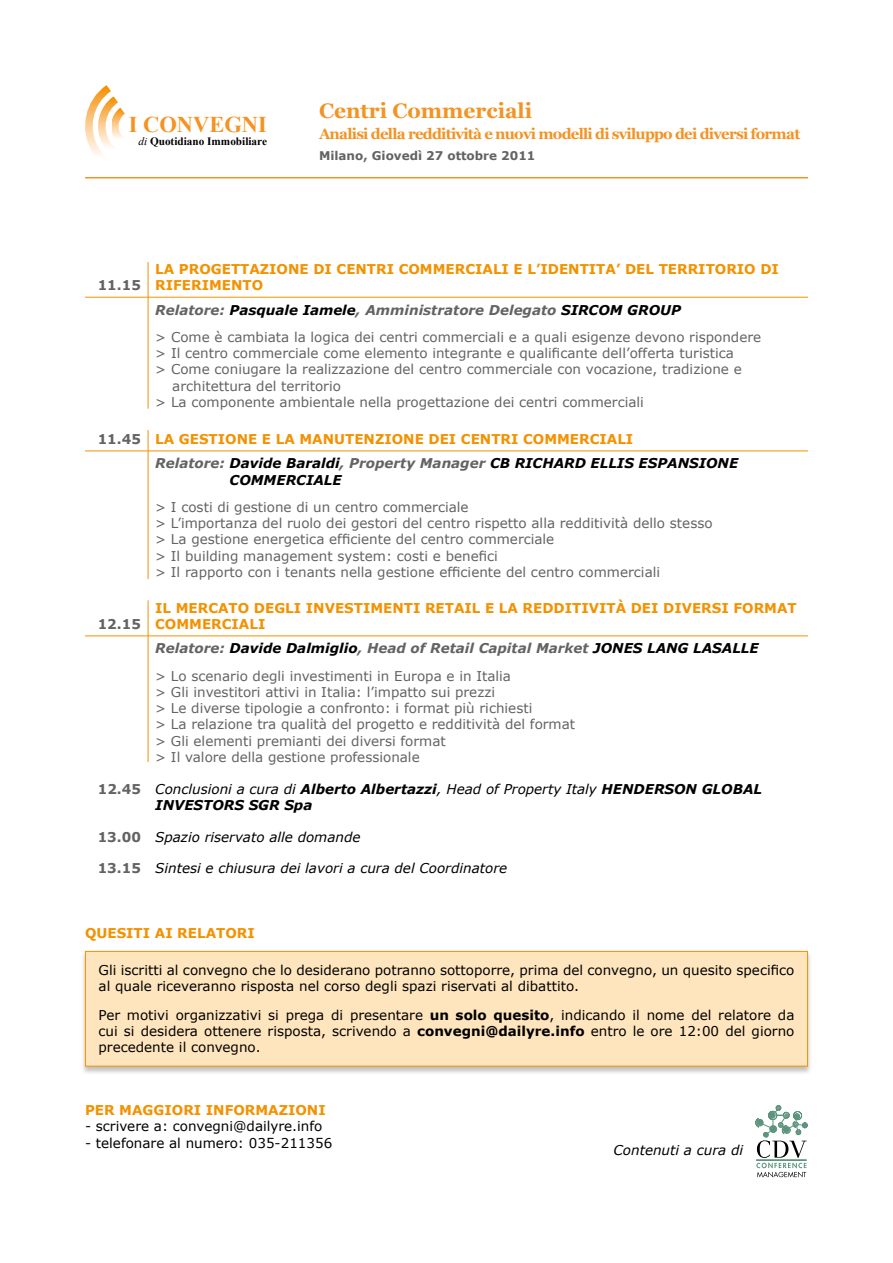
<style>
.page{position:relative;width:893px;height:1263px;background:#fff}
.page>*{position:absolute;margin:0;border:0;box-sizing:border-box;transform-origin:0 0}
.t1{font:700 22.5px "Times New Roman";color:#f39323}
.t2{font:700 21px "Georgia";color:#f39323}
.t3{font:700 15px "Georgia";letter-spacing:-.05em;color:#f39323}
.t4{font:13.5px/16.2px "Verdana";color:#646363}
.t5{font:13.5px/16.2px "Verdana";color:#000}
.t6{font:700 13.5px/16.2px "Verdana";color:#f39200}
.t7{font:italic 13.5px "Verdana";color:#000}
.t8{font:italic 700 13.5px/16.2px "Verdana";color:#000}
.t9{font:700 13.5px "Verdana";color:#646363}
.t10{font:700 12px "Verdana";color:#646363}
.t11{font:700 11.25px "Times New Roman";color:#000}
.s1{font-weight:400;font-style:italic}
.s2{font-weight:700;font-style:italic}
.s3{font-weight:700;font-style:italic;color:#000}
.s4{color:#646363}
.s5{font-style:italic;color:#646363}
.s6{font-style:italic;color:#000}
.s7{font-weight:400}
.s8{font-weight:700;font-style:normal;color:#646363}
.s9{font-weight:700}
</style>
<div class="page">
<hr style="left:148px;top:262px;width:1px;height:147px;background:#f39200">
<hr style="left:85px;top:297px;width:723px;height:1px;background:#f39200">
<hr style="left:148px;top:600px;width:1px;height:162px;background:#f39200">
<hr style="left:85px;top:635px;width:723px;height:1px;background:#f39200">
<hr style="left:148px;top:430px;width:1px;height:149px;background:#f39200">
<hr style="left:85px;top:450px;width:723px;height:1px;background:#f39200">
<svg style="left:755px;top:1105px;width:53px;height:72px"></svg>
<div style="left:80px;top:950px;width:732px;height:125px;background:#000;opacity:.25"></div>
<div style="left:85px;top:951px;width:722px;height:115px;background:#fee5be"></div>
<div style="left:85px;top:951px;width:723px;height:115px;border:1px solid #f39200"></div>
<hr style="left:85px;top:177px;width:723px;height:1px;background:#f39323">
<svg style="left:85px;top:85px;width:81px;height:94px"></svg>
<h1 class="t1" style="left:129px;top:109px;width:140px">I CONVEGNI</h1>
<p class="t11" style="left:138px;top:134px;width:130px"><span class="s1">di</span> Quotidiano Immobiliare</p>
<h2 class="t2" style="left:319px;top:97px;width:215px">Centri Commerciali</h2>
<p class="t3" style="left:319px;top:124px;width:483px">Analisi della redditività e nuovi modelli di sviluppo dei diversi format</p>
<p class="t10" style="left:319px;top:147px;width:218px">Milano, Giovedì 27 ottobre 2011</p>
<p class="t9" style="left:98px;top:276px;width:45px">11.15</p>
<p class="t6" style="left:155px;top:261px;width:625px">LA PROGETTAZIONE DI CENTRI COMMERCIALI E L’IDENTITA’ DEL TERRITORIO DI<br>RIFERIMENTO</p>
<p class="t4" style="left:155px;top:296px;width:607px;line-height:27.3px"><span class="s2">Relatore:</span> <span class="s3">Pasquale Iamele</span><span class="s2">, Amministratore Delegato</span> <span class="s3">SIRCOM GROUP<br></span>&gt; Come è cambiata la logica dei centri commerciali e a quali esigenze devono rispondere</p>
<p class="t4" style="left:155px;top:345px;width:580px">&gt; Il centro commerciale come elemento integrante e qualificante dell’offerta turistica</p>
<p class="t4" style="left:155px;top:361px;width:588px">&gt; Come coniugare la realizzazione del centro commerciale con vocazione, tradizione e</p>
<p class="t4" style="left:172px;top:377px;width:170px">architettura del territorio</p>
<p class="t4" style="left:155px;top:394px;width:490px">&gt; La componente ambientale nella progettazione dei centri commerciali</p>
<p class="t6" style="left:155px;top:426px;width:584px;line-height:24.6px;text-indent:-58px"><span class="s4">11.45</span> LA GESTIONE E LA MANUTENZIONE DEI CENTRI COMMERCIALI<br><span class="s5">Relatore:</span> <span class="s6">Davide Baraldi</span><span class="s5">, Property Manager</span> <span class="s6">CB RICHARD ELLIS ESPANSIONE</span></p>
<p class="t8" style="left:230px;top:471px;width:114px">COMMERCIALE</p>
<p class="t4" style="left:155px;top:499px;width:559px">&gt; I costi di gestione di un centro commerciale<br>&gt; L’importanza del ruolo dei gestori del centro rispetto alla redditività dello stesso &gt; La gestione energetica efficiente del centro commerciale<br>&gt; Il building management system: costi e benefici<br>&gt; Il rapporto con i tenants nella gestione efficiente del centro commerciali</p>
<p class="t9" style="left:98px;top:614px;width:45px">12.15</p>
<p class="t9" style="left:98px;top:779px;width:45px">12.45</p>
<p class="t6" style="left:155px;top:599px;width:643px">IL MERCATO DEGLI INVESTIMENTI RETAIL E LA REDDITIVITÀ DEI DIVERSI FORMAT<br>COMMERCIALI</p>
<p class="t4" style="left:155px;top:635px;width:605px;line-height:27.3px"><span class="s2">Relatore:</span> <span class="s3">Davide Dalmiglio</span><span class="s2">, Head of Retail Capital Market</span> <span class="s3">JONES LANG LASALLE </span>&gt; Lo scenario degli investimenti in Europa e in Italia</p>
<p class="t4" style="left:155px;top:684px;width:421px">&gt; Gli investitori attivi in Italia: l’impatto sui prezzi<br>&gt; Le diverse tipologie a confronto: i format più richiesti<br>&gt; La relazione tra qualità del progetto e redditività del format &gt; Gli elementi premianti dei diversi format<br>&gt; Il valore della gestione professionale</p>
<p class="t8" style="left:155px;top:780px;width:608px"><span class="s7">Conclusioni a cura di</span> Alberto Albertazzi<span class="s7">, Head of Property Italy</span> HENDERSON GLOBAL<br>INVESTORS SGR Spa</p>
<p class="t7" style="left:98px;top:827px;width:264px"><span class="s8">13.00</span> Spazio riservato alle domande</p>
<p class="t7" style="left:98px;top:859px;width:411px"><span class="s8">13.15</span> Sintesi e chiusura dei lavori a cura del Coordinatore</p>
<p class="t6" style="left:85px;top:925px;width:171px">QUESITI AI RELATORI</p>
<p class="t5" style="left:99px;top:962px;width:697px">Gli iscritti al convegno che lo desiderano potranno sottoporre, prima del convegno, un quesito specifico al quale riceveranno risposta nel corso degli spazi riservati al dibattito.</p>
<p class="t5" style="left:99px;top:1007px;width:697px;text-align:justify">Per motivi organizzativi si prega di presentare <span class="s9">un solo quesito</span>, indicando il nome del relatore da cui si desidera ottenere risposta, scrivendo a <span class="s9">convegni@dailyre.info</span> entro le ore 12:00 del giorno precedente il convegno.</p>
<p class="t6" style="left:85px;top:1102px;width:242px">PER MAGGIORI INFORMAZIONI</p>
<p class="t5" style="left:85px;top:1118px;width:239px">- scrivere a: convegni@dailyre.info</p>
<p class="t5" style="left:85px;top:1134px;width:249px">- telefonare al numero: 035-211356</p>
<p class="t7" style="left:613px;top:1141px;width:131px">Contenuti a cura di</p>
</div>
